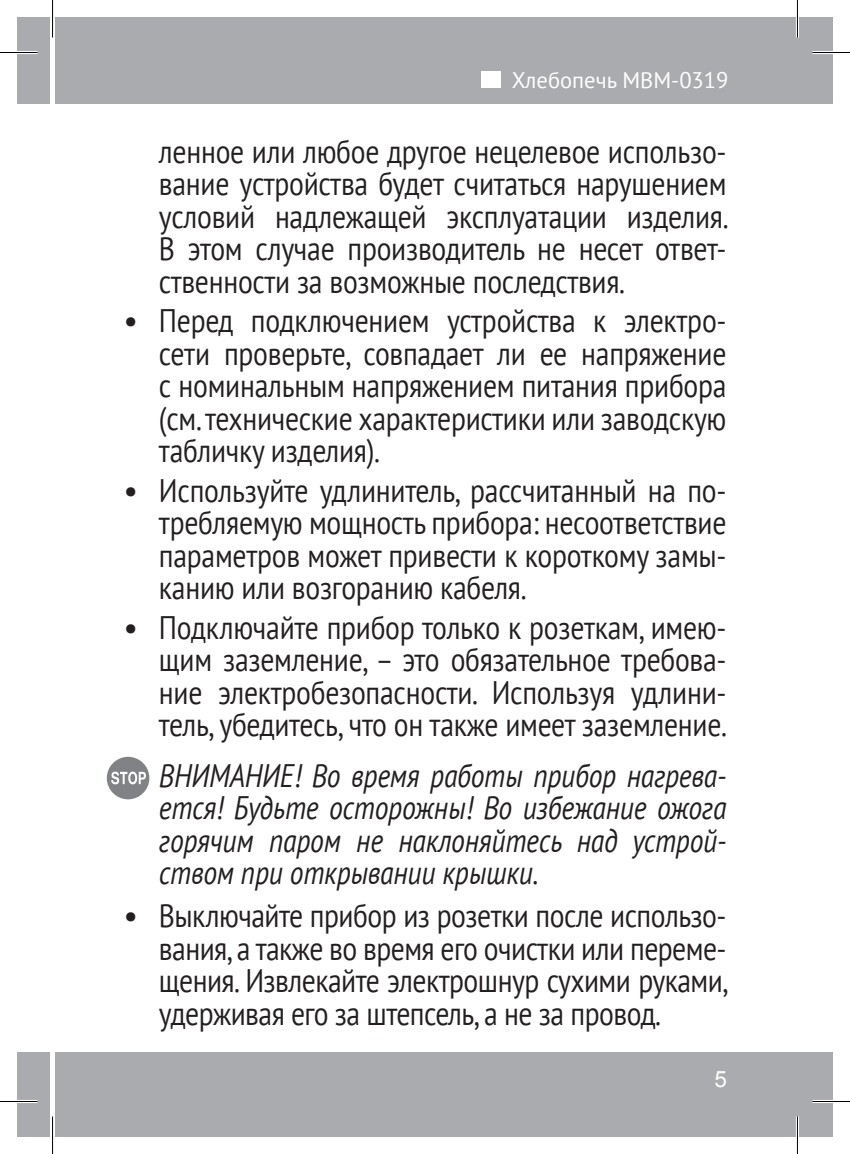
<style>
.page{position:relative;width:850px;height:1154px;background:#fff}
.page>*{position:absolute;margin:0;border:0;box-sizing:border-box;transform-origin:0 0}
.t1{font:32.5px/32.5px "PT Sans";letter-spacing:-.01em;color:#231f20;text-align:justify}
.t2{font:32.5px/32.5px "PT Sans";letter-spacing:-.01em;color:#231f20;text-align:justify;scale:.85 1}
._3_mm_Footnote{font:italic 32.5px/32.5px "PT Sans";letter-spacing:-.01em;color:#231f20;text-align:justify;scale:.85 1}
.t3{font:22.5px "PT Sans";color:#fff}
.t4{font:22.5px "Arial";color:#fff}
</style>
<div class="page">
<div style="left:17px;top:1052px;width:32px;height:85px;background:#aaabaf"></div>
<div style="left:56px;top:1052px;width:776px;height:85px;background:#aaabaf"></div>
<div style="left:17px;top:17px;width:32px;height:87px;background:#aaabaf"></div>
<div style="left:56px;top:17px;width:776px;height:87px;background:#aaabaf"></div>
<div style="left:481px;top:72px;width:19px;height:16px;background:#fff"></div>
<svg style="left:107px;top:757px;width:42px;height:42px"></svg>
<hr style="left:0;top:51px;width:38px;height:3px;background:#fff">
<hr style="left:812px;top:51px;width:37px;height:3px;background:#fff">
<hr style="left:0;top:1100px;width:38px;height:3px;background:#fff">
<hr style="left:812px;top:1100px;width:37px;height:3px;background:#fff">
<hr style="left:795px;top:0;width:3px;height:38px;background:#fff">
<hr style="left:795px;top:1116px;width:3px;height:38px;background:#fff">
<hr style="left:0;top:52px;width:38px;height:1px;background:#000">
<hr style="left:812px;top:52px;width:37px;height:1px;background:#000">
<hr style="left:0;top:1101px;width:38px;height:1px;background:#000">
<hr style="left:812px;top:1101px;width:37px;height:1px;background:#000">
<hr style="left:52px;top:0;width:1px;height:38px;background:#000">
<hr style="left:52px;top:1116px;width:1px;height:38px;background:#000">
<hr style="left:796px;top:0;width:1px;height:38px;background:#000">
<hr style="left:796px;top:1116px;width:1px;height:38px;background:#000">
<p class="t3" style="left:511px;top:65px;width:218px">Хлебопечь MBM-0319</p>
<p class="t2" style="left:159px;top:134px;width:671px">ленное или любое другое нецелевое использо&shy;вание устройства будет считаться нарушением условий надлежащей эксплуатации изделия.<br>В этом случае производитель не несет ответ&shy;ственности за возможные последствия.</p>
<p class="t1" style="left:159px;top:304px;width:568px;text-indent:-35px">• Перед подключением устройства к электро&shy;сети проверьте, совпадает ли ее напряжение с номинальным напряжением питания прибора (см. технические характеристики или заводскую табличку изделия).</p>
<p class="t1" style="left:159px;top:473px;width:568px;text-indent:-35px">• Используйте удлинитель, рассчитанный на по&shy;требляемую мощность прибора: несоответствие параметров может привести к короткому замы&shy;канию или возгоранию кабеля.</p>
<p class="t1" style="left:159px;top:610px;width:569px;text-indent:-35px">• Подключайте прибор только к розеткам, имею&shy;щим заземление, – это обязательное требова&shy;ние электробезопасности. Используя удлини&shy;тель, убедитесь, что он также имеет заземление.</p>
<p class="_3_mm_Footnote" style="left:159px;top:758px;width:668px">ВНИМАНИЕ! Во время работы прибор нагрева&shy;ется! Будьте осторожны! Во избежание ожога горячим паром не наклоняйтесь над устрой&shy;ством при открывании крышки.</p>
<p class="t1" style="left:159px;top:899px;width:571px;text-indent:-35px">• Выключайте прибор из розетки после использо&shy;вания, а также во время его очистки или переме&shy;щения. Извлекайте электрошнур сухими руками, удерживая его за штепсель, а не за провод.</p>
<p class="t4" style="left:714px;top:1064px;width:14px">5</p>
</div>
